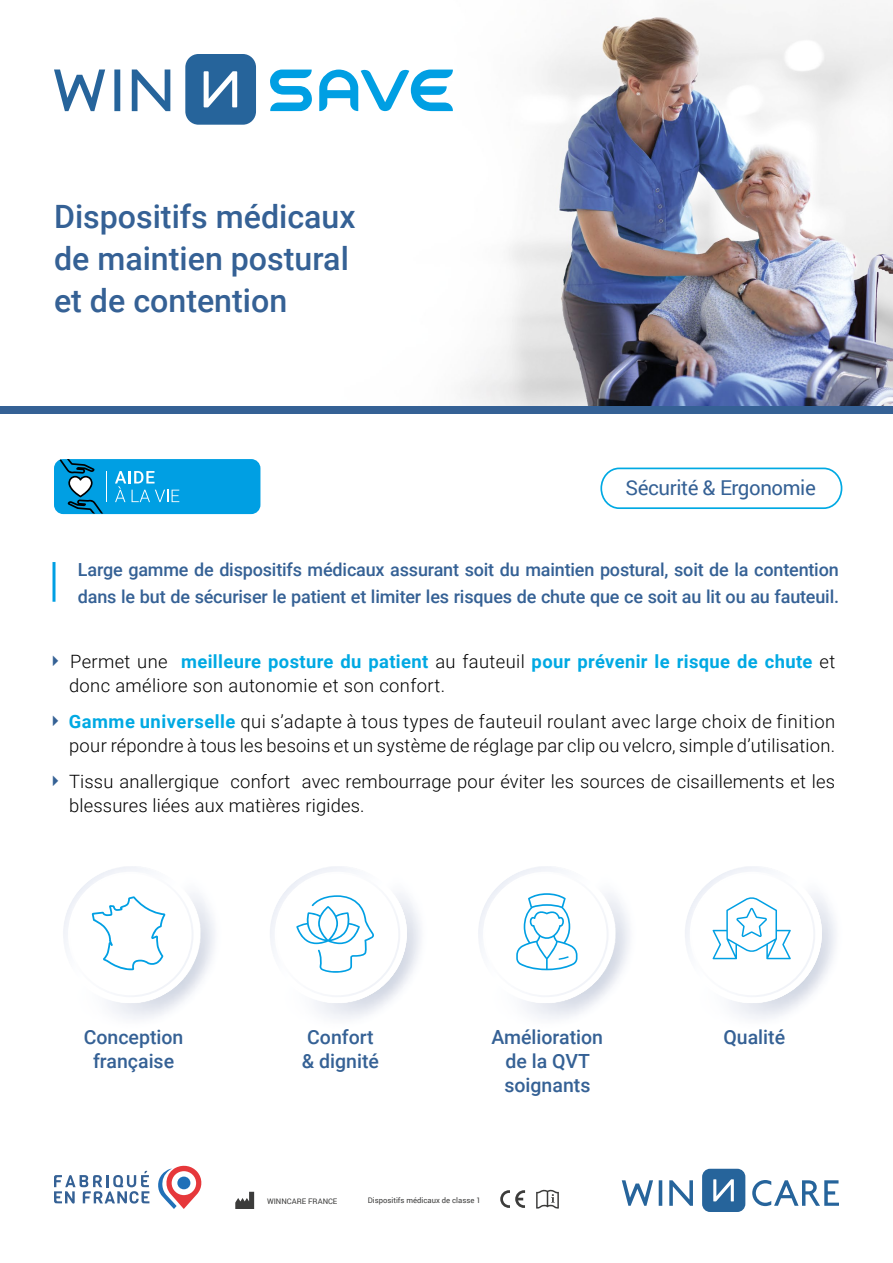
<style>
.page{position:relative;width:893px;height:1263px;background:#fff}
.page>*{position:absolute;margin:0;border:0;box-sizing:border-box;transform-origin:0 0}
.t1{font:500 32.1px/42px "Roboto";color:#356195}
.t2{font:20.4px "Roboto";letter-spacing:-.02em;color:#356195}
.t3{font:500 19.5px/24px "Roboto";color:#356195;text-align:center}
.t4{font:300 18.3px/24px "Roboto";letter-spacing:.01em;color:#000}
.t5{font:500 18px/27px "Roboto";letter-spacing:-.01em;color:#356195}
.t6{font:7.65px "Roboto";color:#3c3c3b}
.s1{font-family:"Arrows";font-weight:400;font-size:27.9px;color:#356195}
.s2{font-weight:700;color:#00a9e3}
</style>
<div class="page">
<img style="left:112px;top:3px;width:781px;height:404px">
<div style="left:0;top:407px;width:893px;height:7px;background:#356195"></div>
<div style="left:54px;top:459px;width:206px;height:55px;background:#009fe3;border-radius:9px"></div>
<hr style="left:106px;top:471px;width:1px;height:31px;background:#fff">
<svg style="left:58px;top:459px;width:47px;height:54px"></svg>
<svg style="left:115px;top:471px;width:64px;height:31px"></svg>
<svg style="left:600px;top:467px;width:243px;height:42px"></svg>
<svg style="left:63px;top:866px;width:138px;height:139px"></svg>
<svg style="left:685px;top:866px;width:138px;height:139px"></svg>
<svg style="left:269px;top:866px;width:139px;height:139px"></svg>
<svg style="left:478px;top:866px;width:138px;height:139px"></svg>
<svg style="left:659px;top:1180px;width:3px;height:26px"></svg>
<svg style="left:669px;top:1180px;width:24px;height:26px"></svg>
<svg style="left:702px;top:1169px;width:43px;height:43px"></svg>
<svg style="left:622px;top:1180px;width:31px;height:26px"></svg>
<svg style="left:752px;top:1180px;width:87px;height:26px"></svg>
<svg style="left:500px;top:1190px;width:25px;height:18px"></svg>
<svg style="left:536px;top:1189px;width:23px;height:20px"></svg>
<svg style="left:52px;top:562px;width:4px;height:40px"></svg>
<svg style="left:158px;top:1165px;width:44px;height:44px"></svg>
<svg style="left:54px;top:1170px;width:95px;height:34px"></svg>
<div style="left:177px;top:1176px;width:13px;height:13px;background:#1f70b8;border-radius:50%"></div>
<svg style="left:114px;top:70px;width:6px;height:41px"></svg>
<svg style="left:132px;top:70px;width:38px;height:41px"></svg>
<svg style="left:185px;top:54px;width:71px;height:71px"></svg>
<svg style="left:54px;top:70px;width:51px;height:41px"></svg>
<svg style="left:270px;top:70px;width:42px;height:41px"></svg>
<svg style="left:319px;top:70px;width:134px;height:41px"></svg>
<svg style="left:235px;top:1192px;width:19px;height:17px"></svg>
<h1 class="t1" style="left:54px;top:195px;width:303px">Dispositifs médicaux de maintien postural et de contention</h1>
<p class="t2" style="left:625px;top:474px;width:192px">Sécurité &amp; Ergonomie</p>
<p class="t5" style="left:78px;top:555px;width:763px">Large gamme de dispositifs médicaux assurant soit du maintien postural, soit de la contention dans le but de sécuriser le patient et limiter les risques de chute que ce soit au lit ou au fauteuil.</p>
<p class="t4" style="left:69px;top:649px;width:768px;text-indent:-18px"><span class="s1">Q</span> Permet une <span class="s2">meilleure posture du patient</span> au fauteuil <span class="s2">pour prévenir le risque de chute</span> et donc améliore son autonomie et son confort.</p>
<p class="t4" style="left:51px;top:709px;width:785px;text-align:right"><span class="s1">Q</span> <span class="s2">Gamme universelle</span> qui s’adapte à tous types de fauteuil roulant avec large choix de finition pour répondre à tous les besoins et un système de réglage par clip ou velcro, simple d’utilisation.</p>
<p class="t4" style="left:69px;top:769px;width:767px;text-indent:-18px"><span class="s1">Q</span> Tissu anallergique confort avec rembourrage pour éviter les sources de cisaillements et les blessures liées aux matières rigides.</p>
<p class="t3" style="left:84px;top:1024px;width:101px">Conception française</p>
<p class="t3" style="left:302px;top:1024px;width:79px;text-align:left">Confort &amp; dignité</p>
<p class="t3" style="left:492px;top:1024px;width:113px">Amélioration de la QVT soignants</p>
<p class="t3" style="left:723px;top:1024px;width:63px">Qualité</p>
<p class="t6" style="left:267px;top:1195px;width:72px">WINNCARE FRANCE</p>
<p class="t6" style="left:368px;top:1195px;width:114px">Dispositifs médicaux de classe 1</p>
</div>
